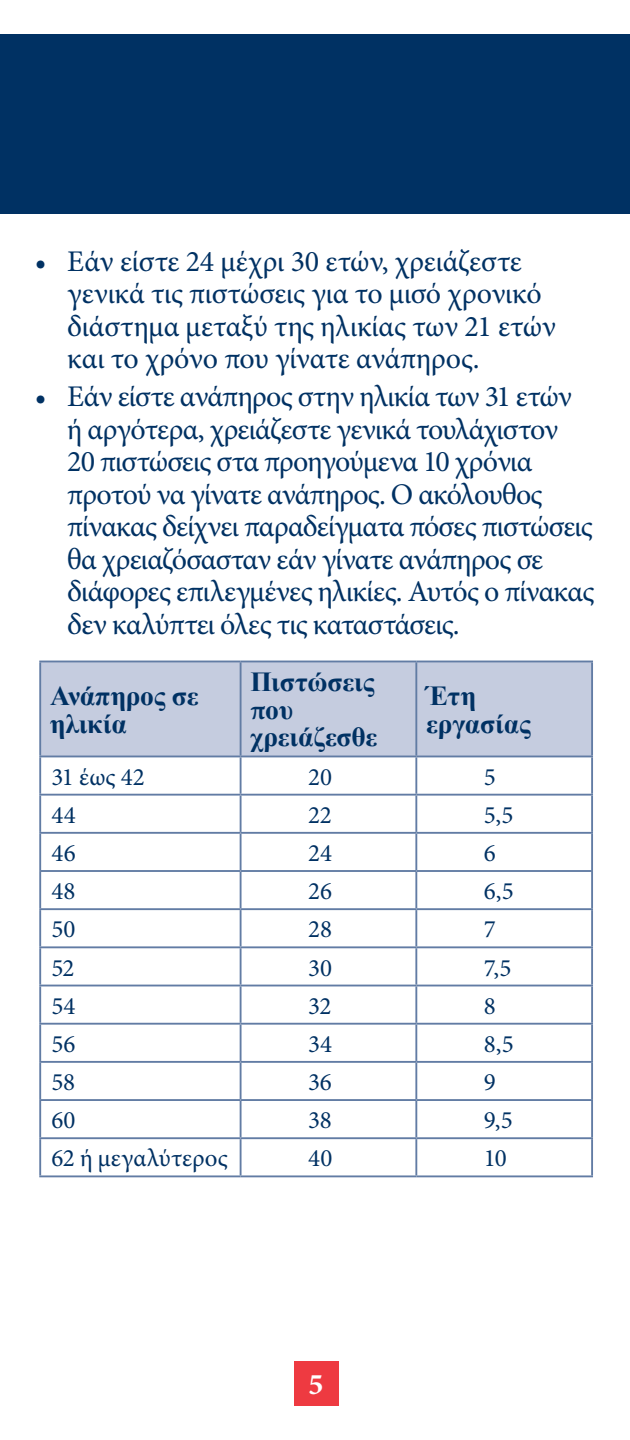
<style>
.page{position:relative;width:630px;height:1440px;background:#fff}
.page>*{position:absolute;margin:0;border:0;box-sizing:border-box;transform-origin:0 0}
.t1{font:30px/32.5px "Minion Pro";letter-spacing:-.03em;color:#003163}
.t2{font:30px/32.5px "Minion Pro";letter-spacing:-.01em;color:#003163}
.t3{font:700 30px "Minion Pro";color:#fff}
.TH{font:700 27.5px/27.5px "Times New Roman";color:#003163}
.TD{font:25px "Minion Pro";color:#003163}
.s1{font-family:"Minion Pro"}
</style>
<div class="page">
<div style="left:0;top:34px;width:630px;height:180px;background:#003163"></div>
<div style="left:294px;top:1361px;width:45px;height:45px;background:#ee3a41"></div>
<div style="left:41px;top:662px;width:550px;height:94px;background:#c5ccdf"></div>
<hr style="left:240px;top:662px;width:2px;height:94px;background:#627ca4">
<hr style="left:415px;top:662px;width:2px;height:94px;background:#627ca4">
<hr style="left:240px;top:757px;width:2px;height:37px;background:#627ca4">
<hr style="left:415px;top:757px;width:2px;height:37px;background:#627ca4">
<hr style="left:39px;top:794px;width:202px;height:2px;background:#627ca4">
<hr style="left:241px;top:794px;width:175px;height:2px;background:#627ca4">
<hr style="left:240px;top:796px;width:2px;height:36px;background:#627ca4">
<hr style="left:416px;top:794px;width:177px;height:2px;background:#627ca4">
<hr style="left:415px;top:796px;width:2px;height:36px;background:#627ca4">
<hr style="left:39px;top:832px;width:202px;height:2px;background:#627ca4">
<hr style="left:241px;top:832px;width:175px;height:2px;background:#627ca4">
<hr style="left:240px;top:834px;width:2px;height:36px;background:#627ca4">
<hr style="left:416px;top:832px;width:177px;height:2px;background:#627ca4">
<hr style="left:415px;top:834px;width:2px;height:36px;background:#627ca4">
<hr style="left:39px;top:870px;width:202px;height:2px;background:#627ca4">
<hr style="left:241px;top:870px;width:175px;height:2px;background:#627ca4">
<hr style="left:240px;top:872px;width:2px;height:36px;background:#627ca4">
<hr style="left:416px;top:870px;width:177px;height:2px;background:#627ca4">
<hr style="left:415px;top:872px;width:2px;height:36px;background:#627ca4">
<hr style="left:39px;top:908px;width:202px;height:2px;background:#627ca4">
<hr style="left:241px;top:908px;width:175px;height:2px;background:#627ca4">
<hr style="left:240px;top:910px;width:2px;height:36px;background:#627ca4">
<hr style="left:416px;top:908px;width:177px;height:2px;background:#627ca4">
<hr style="left:415px;top:910px;width:2px;height:36px;background:#627ca4">
<hr style="left:39px;top:946px;width:202px;height:2px;background:#627ca4">
<hr style="left:241px;top:946px;width:175px;height:2px;background:#627ca4">
<hr style="left:240px;top:948px;width:2px;height:37px;background:#627ca4">
<hr style="left:416px;top:946px;width:177px;height:2px;background:#627ca4">
<hr style="left:415px;top:948px;width:2px;height:37px;background:#627ca4">
<hr style="left:39px;top:985px;width:202px;height:1px;background:#627ca4">
<hr style="left:241px;top:985px;width:175px;height:1px;background:#627ca4">
<hr style="left:240px;top:986px;width:2px;height:37px;background:#627ca4">
<hr style="left:416px;top:985px;width:177px;height:1px;background:#627ca4">
<hr style="left:415px;top:986px;width:2px;height:37px;background:#627ca4">
<hr style="left:240px;top:1025px;width:2px;height:36px;background:#627ca4">
<hr style="left:415px;top:1025px;width:2px;height:36px;background:#627ca4">
<hr style="left:39px;top:1061px;width:202px;height:2px;background:#627ca4">
<hr style="left:241px;top:1061px;width:175px;height:2px;background:#627ca4">
<hr style="left:240px;top:1063px;width:2px;height:36px;background:#627ca4">
<hr style="left:416px;top:1061px;width:177px;height:2px;background:#627ca4">
<hr style="left:415px;top:1063px;width:2px;height:36px;background:#627ca4">
<hr style="left:39px;top:1099px;width:202px;height:2px;background:#627ca4">
<hr style="left:241px;top:1099px;width:175px;height:2px;background:#627ca4">
<hr style="left:240px;top:1101px;width:2px;height:36px;background:#627ca4">
<hr style="left:416px;top:1099px;width:177px;height:2px;background:#627ca4">
<hr style="left:415px;top:1101px;width:2px;height:36px;background:#627ca4">
<hr style="left:39px;top:1137px;width:202px;height:2px;background:#627ca4">
<hr style="left:241px;top:1137px;width:175px;height:2px;background:#627ca4">
<hr style="left:240px;top:1139px;width:2px;height:36px;background:#627ca4">
<hr style="left:416px;top:1137px;width:177px;height:2px;background:#627ca4">
<hr style="left:415px;top:1139px;width:2px;height:36px;background:#627ca4">
<hr style="left:39px;top:661px;width:202px;height:1px;background:#627ca4">
<hr style="left:39px;top:662px;width:2px;height:94px;background:#627ca4">
<hr style="left:241px;top:661px;width:175px;height:1px;background:#627ca4">
<hr style="left:416px;top:661px;width:177px;height:1px;background:#627ca4">
<hr style="left:591px;top:662px;width:2px;height:94px;background:#627ca4">
<hr style="left:39px;top:756px;width:202px;height:1px;background:#627ca4">
<hr style="left:39px;top:757px;width:2px;height:37px;background:#627ca4">
<hr style="left:241px;top:756px;width:175px;height:1px;background:#627ca4">
<hr style="left:416px;top:756px;width:177px;height:1px;background:#627ca4">
<hr style="left:591px;top:757px;width:2px;height:37px;background:#627ca4">
<hr style="left:39px;top:796px;width:2px;height:36px;background:#627ca4">
<hr style="left:591px;top:796px;width:2px;height:36px;background:#627ca4">
<hr style="left:39px;top:834px;width:2px;height:36px;background:#627ca4">
<hr style="left:591px;top:834px;width:2px;height:36px;background:#627ca4">
<hr style="left:39px;top:872px;width:2px;height:36px;background:#627ca4">
<hr style="left:591px;top:872px;width:2px;height:36px;background:#627ca4">
<hr style="left:39px;top:910px;width:2px;height:36px;background:#627ca4">
<hr style="left:591px;top:910px;width:2px;height:36px;background:#627ca4">
<hr style="left:39px;top:948px;width:2px;height:37px;background:#627ca4">
<hr style="left:591px;top:948px;width:2px;height:37px;background:#627ca4">
<hr style="left:39px;top:986px;width:2px;height:37px;background:#627ca4">
<hr style="left:591px;top:986px;width:2px;height:37px;background:#627ca4">
<hr style="left:39px;top:1023px;width:202px;height:2px;background:#627ca4">
<hr style="left:241px;top:1023px;width:175px;height:2px;background:#627ca4">
<hr style="left:416px;top:1023px;width:177px;height:2px;background:#627ca4">
<hr style="left:39px;top:1025px;width:2px;height:36px;background:#627ca4">
<hr style="left:591px;top:1025px;width:2px;height:36px;background:#627ca4">
<hr style="left:39px;top:1063px;width:2px;height:36px;background:#627ca4">
<hr style="left:591px;top:1063px;width:2px;height:36px;background:#627ca4">
<hr style="left:39px;top:1101px;width:2px;height:36px;background:#627ca4">
<hr style="left:591px;top:1101px;width:2px;height:36px;background:#627ca4">
<hr style="left:39px;top:1139px;width:2px;height:36px;background:#627ca4">
<hr style="left:591px;top:1139px;width:2px;height:36px;background:#627ca4">
<hr style="left:39px;top:1175px;width:202px;height:2px;background:#627ca4">
<hr style="left:241px;top:1175px;width:175px;height:2px;background:#627ca4">
<hr style="left:416px;top:1175px;width:177px;height:2px;background:#627ca4">
<p class="t2" style="left:67px;top:245px;width:490px;text-indent:-32px">• Εάν είστε 24 µέχρι 30 ετών, χρειάζεστε γενικά τις πιστώσεις για το µισό χρονικό διάστηµα µεταξύ της ηλικίας των 21 ετών και το χρόνο που γίνατε ανάπηρος.</p>
<p class="t1" style="left:67px;top:381px;width:529px;text-indent:-32px">• Εάν είστε ανάπηρος στην ηλικία των 31 ετών ή αργότερα, χρειάζεστε γενικά τουλάχιστον<br>20 πιστώσεις στα προηγούµενα 10 χρόνια προτού να γίνατε ανάπηρος. Ο ακόλουθος πίνακας δείχνει παραδείγµατα πόσες πιστώσεις θα χρειαζόσασταν εάν γίνατε ανάπηρος σε διάφορες επιλεγµένες ηλικίες. Αυτός ο πίνακας δεν καλύπτει όλες τις καταστάσεις.</p>
<p class="TH" style="left:50px;top:682px;width:150px">Ανάπηρος σε ηλικία</p>
<p class="TH" style="left:251px;top:668px;width:128px">Πιστώσεις <span class="s1">π</span>ου χρειάζεσθε</p>
<p class="TH" style="left:426px;top:682px;width:106px">Έτη εργασίας</p>
<p class="TD" style="left:51px;top:760px;width:95px">31 έως 42</p>
<p class="TD" style="left:308px;top:760px;width:26px">20</p>
<p class="TD" style="left:484px;top:760px;width:14px">5</p>
<p class="TD" style="left:51px;top:798px;width:26px">44</p>
<p class="TD" style="left:308px;top:798px;width:25px">22</p>
<p class="TD" style="left:484px;top:798px;width:31px">5,5</p>
<p class="TD" style="left:51px;top:836px;width:26px">46</p>
<p class="TD" style="left:308px;top:836px;width:25px">24</p>
<p class="TD" style="left:484px;top:836px;width:14px">6</p>
<p class="TD" style="left:51px;top:874px;width:26px">48</p>
<p class="TD" style="left:308px;top:874px;width:25px">26</p>
<p class="TD" style="left:484px;top:874px;width:32px">6,5</p>
<p class="TD" style="left:51px;top:913px;width:25px">50</p>
<p class="TD" style="left:308px;top:913px;width:25px">28</p>
<p class="TD" style="left:484px;top:913px;width:14px">7</p>
<p class="TD" style="left:51px;top:951px;width:25px">52</p>
<p class="TD" style="left:308px;top:951px;width:25px">30</p>
<p class="TD" style="left:484px;top:951px;width:29px">7,5</p>
<p class="TD" style="left:51px;top:989px;width:26px">54</p>
<p class="TD" style="left:308px;top:989px;width:25px">32</p>
<p class="TD" style="left:484px;top:989px;width:14px">8</p>
<p class="TD" style="left:51px;top:1027px;width:25px">56</p>
<p class="TD" style="left:308px;top:1027px;width:26px">34</p>
<p class="TD" style="left:484px;top:1027px;width:32px">8,5</p>
<p class="TD" style="left:51px;top:1065px;width:25px">58</p>
<p class="TD" style="left:308px;top:1065px;width:25px">36</p>
<p class="TD" style="left:484px;top:1065px;width:14px">9</p>
<p class="TD" style="left:51px;top:1104px;width:26px">60</p>
<p class="TD" style="left:308px;top:1104px;width:25px">38</p>
<p class="TD" style="left:484px;top:1104px;width:31px">9,5</p>
<p class="TD" style="left:51px;top:1142px;width:178px">62 ή µεγαλύτερος</p>
<p class="TD" style="left:308px;top:1142px;width:26px">40</p>
<p class="TD" style="left:484px;top:1142px;width:24px">10</p>
<p class="t3" style="left:309px;top:1363px;width:16px">5</p>
</div>
